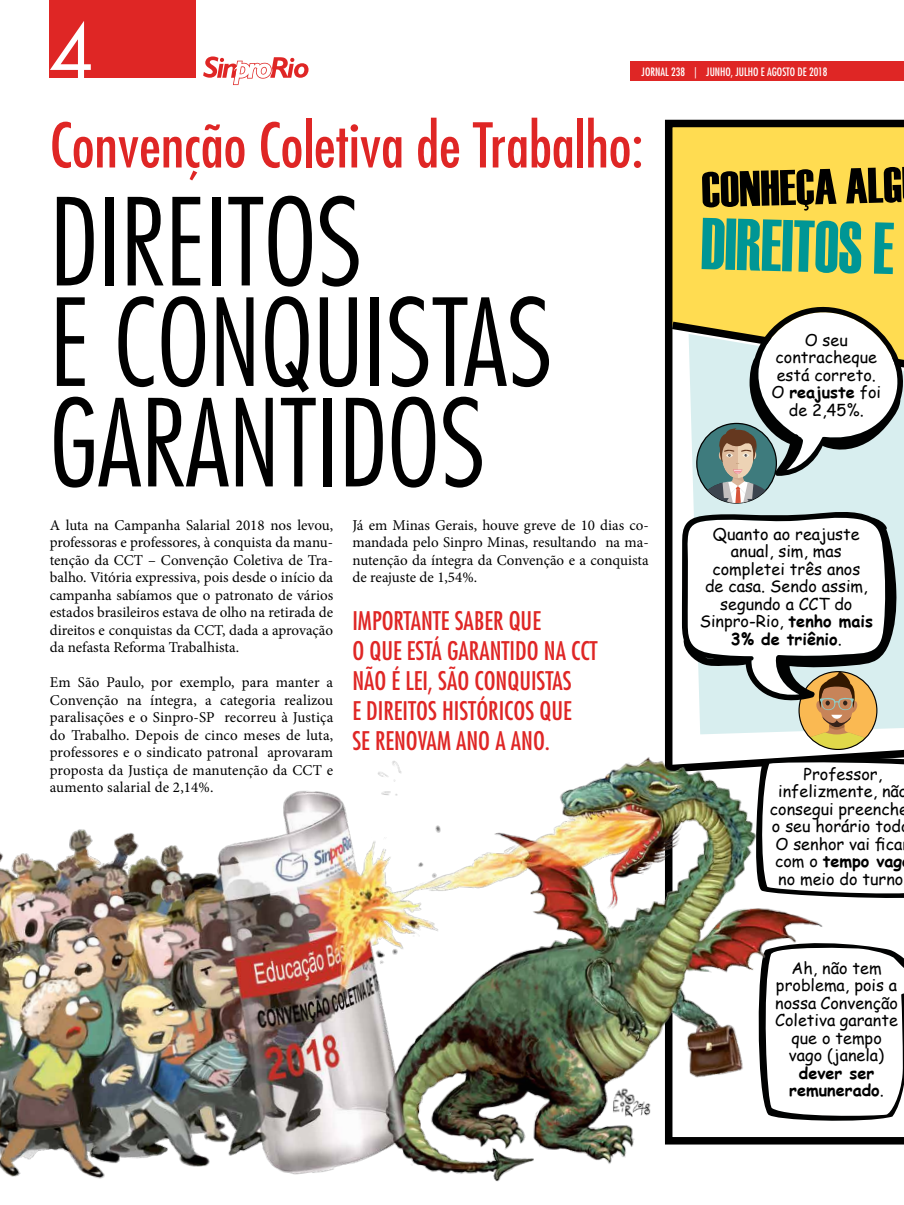
<style>
.page{position:relative;width:904px;height:1205px;background:#fff}
.page>*{position:absolute;margin:0;border:0;box-sizing:border-box;transform-origin:0 0}
.t1{font:300 condensed 117.5px/100.5px "Futura Std";color:#000}
.t2{font:73.25px "Haettenschweiler";color:#009695;scale:.85 1}
.t3{font:72.62px "Futura Std";color:#fff}
.t4{font:condensed 60px "Futura Std";color:#df2625}
.t5{font:50.12px "Haettenschweiler";color:#000}
.t6{font:condensed 25px/30px "Futura Std";color:#df2625}
.t7{font:16.25px/17.5px "Comic Sans MS";color:#000;text-align:center}
.t8{font:700 16.25px/17.5px "Comic Sans MS";color:#000;text-align:center}
.t9{font:15px/17.5px "Minion Pro";color:#000;text-align:justify}
.t10{font:condensed 11.25px "Futura Std";color:#fff}
.s1{font-weight:700}
.s2{font-weight:400}
</style>
<div class="page">
<div style="left:630px;top:62px;width:273px;height:19px;background:#df2625"></div>
<svg style="left:903px;top:62px;width:1px;height:19px"></svg>
<div style="left:49px;top:0;width:147px;height:78px;background:#df2625"></div>
<svg style="left:203px;top:56px;width:105px;height:29px"></svg>
<svg style="left:665px;top:120px;width:239px;height:1024px;background:#eccd55"></svg>
<svg style="left:842px;top:935px;width:62px;height:189px"></svg>
<svg style="left:665px;top:301px;width:239px;height:600px"></svg>
<img style="left:0;top:714px;width:842px;height:468px">
<h3 class="t3" style="left:49px;top:6px;width:46px">4</h3>
<p class="t10" style="left:641px;top:65px;width:187px">JORNAL 238 | JUNHO, JULHO E AGOSTO DE 2018</p>
<h3 class="t4" style="left:50px;top:109px;width:595px">CONVENÇÃO COLETIVA DE TRABALHO:</h3>
<h1 class="t1" style="left:50px;top:192px;width:491px">DIREITOS<br>E CONQUISTAS<br>GARANTIDOS</h1>
<p class="t9" style="left:50px;top:516px;width:285px">A luta na Campanha Salarial 2018 nos levou, professoras e professores, à conquista da manu&shy;tenção da CCT – Convenção Coletiva de Tra&shy;balho. Vitória expressiva, pois desde o início da campanha sabíamos que o patronato de vários estados brasileiros estava de olho na retirada de direitos e conquistas da CCT, dada a aprovação da nefasta Reforma Trabalhista.</p>
<p class="t9" style="left:50px;top:674px;width:285px">Em São Paulo, por exemplo, para manter a Convenção na íntegra, a categoria realizou paralisações e o Sinpro-SP recorreu à Justiça do Trabalho. Depois de cinco meses de luta, professores e o sindicato patronal aprovaram proposta da Justiça de manutenção da CCT e aumento salarial de 2,14%.</p>
<p class="t9" style="left:352px;top:516px;width:298px">Já em Minas Gerais, houve greve de 10 dias co&shy;mandada pelo Sinpro Minas, resultando na ma&shy;nutenção da íntegra da Convenção e a conquista de reajuste de 1,54%.</p>
<h3 class="t6" style="left:352px;top:605px;width:247px">IMPORTANTE SABER QUE<br>O QUE ESTÁ GARANTIDO NA CCT<br>NÃO É LEI, SÃO CONQUISTAS<br>E DIREITOS HISTÓRICOS QUE<br>SE RENOVAM ANO A ANO.</h3>
<h3 class="t5" style="left:700px;top:162px;width:202px;rotate:-2deg">CONHEÇA ALG</h3>
<h2 class="t2" style="left:703px;top:201px;width:247px;rotate:2deg">direitos e</h2>
<p class="t7" style="left:771px;top:330px;width:111px">O seu contracheque está correto.<br>O <span class="s1">reajuste</span> foi de 2,45%.</p>
<p class="t7" style="left:699px;top:524px;width:175px">Quanto ao reajuste anual, sim, mas completei três anos<br>de casa. Sendo assim, segundo a CCT do<br>Sinpro-Rio, <span class="s1">tenho mais<br>3% de triênio</span>.</p>
<p class="t7" style="left:769px;top:764px;width:140px">Professor, infelizmente, não consegui preenche o seu horário tod<br>O senhor vai fica com o <span class="s1">tempo vag </span>no meio do turno</p>
<p class="t7" style="left:775px;top:959px;width:124px">Ah, não tem problema, pois a nossa Convenção<br>Coletiva garante que o tempo vago (janela)</p>
<p class="t8" style="left:789px;top:1063px;width:96px">dever ser remunerado<span class="s2">.</span></p>
</div>
